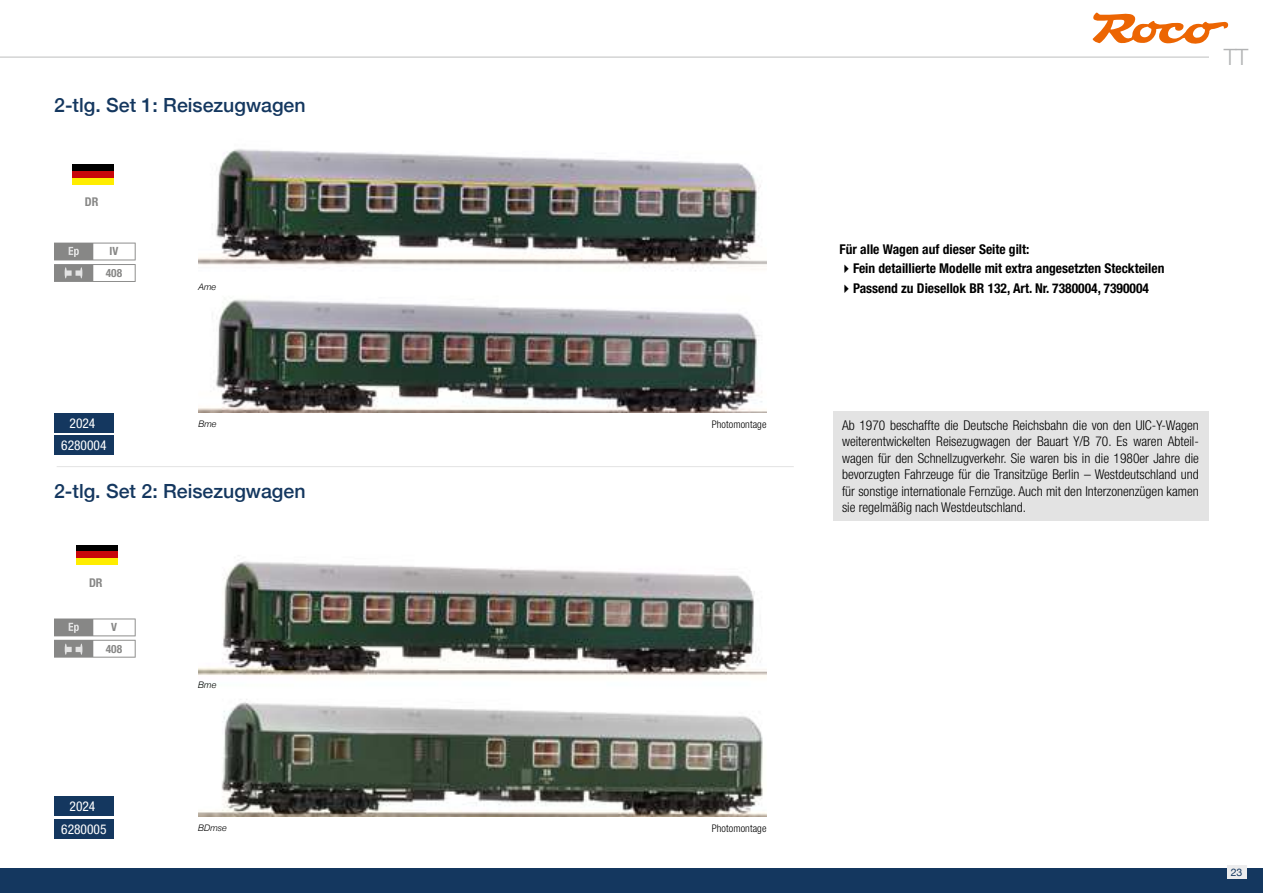
<style>
.page{position:relative;width:1263px;height:893px;background:#fff}
.page>*{position:absolute;margin:0;border:0;box-sizing:border-box;transform-origin:0 0}
.t1{font:300 22.5px "Helvetica Neue";color:#b1b2b3}
.t2{font:500 19.5px "Helvetica Neue";color:#14375f}
.t3{font:300 condensed 13.5px/16.5px "Helvetica Neue LT Std";color:#000;text-align:justify}
.t4{font:700 condensed 13.5px "Helvetica Neue LT Std";color:#000}
.t5{font:condensed 13.5px "Helvetica Neue LT Std";color:#fff}
.t6{font:700 condensed 12px "Helvetica Neue";color:#878786}
.t7{font:700 condensed 11.4px/21.6px "Helvetica Neue LT Std";color:#878786;text-align:center}
.t8{font:300 condensed 10.5px "Helvetica Neue LT Std";letter-spacing:.01em;color:#000}
.t9{font:10.5px "Helvetica Neue";color:#14375f}
.t10{font:italic 300 9px "Helvetica Neue";color:#000}
</style>
<div class="page">
<hr style="left:0;top:57px;width:1263px;height:1px;background:#bdbebe">
<svg style="left:0;top:868px;width:1px;height:25px"></svg>
<div style="left:1px;top:868px;width:1262px;height:25px;background:#14375f"></div>
<div style="left:1227px;top:865px;width:19px;height:14px;background:#ececed"></div>
<svg style="left:1092px;top:12px;width:136px;height:32px"></svg>
<div style="left:1209px;top:43px;width:54px;height:34px;background:#fff"></div>
<div style="left:54px;top:819px;width:60px;height:19px;background:#14375f"></div>
<svg style="left:54px;top:618px;width:82px;height:40px"></svg>
<hr style="left:57px;top:466px;width:737px;height:1px;background:#e3e3e3">
<svg style="left:54px;top:243px;width:82px;height:39px"></svg>
<div style="left:54px;top:436px;width:60px;height:19px;background:#14375f"></div>
<div style="left:54px;top:413px;width:60px;height:20px;background:#14375f"></div>
<div style="left:54px;top:797px;width:60px;height:19px;background:#14375f"></div>
<img style="left:198px;top:149px;width:568px;height:264px">
<img style="left:198px;top:555px;width:568px;height:262px">
<div style="left:72px;top:164px;width:42px;height:7px;background:#000"></div>
<div style="left:72px;top:171px;width:42px;height:7px;background:#c9070a"></div>
<div style="left:72px;top:178px;width:42px;height:7px;background:#ffed00"></div>
<div style="left:76px;top:544px;width:42px;height:7px;background:#000"></div>
<div style="left:76px;top:551px;width:42px;height:7px;background:#c9070a"></div>
<div style="left:76px;top:558px;width:42px;height:7px;background:#ffed00"></div>
<div style="left:833px;top:411px;width:376px;height:110px;background:#e3e3e3"></div>
<h2 class="t2" style="left:54px;top:90px;width:253px">2-tlg. Set 1: Reisezugwagen</h2>
<p class="t6" style="left:85px;top:192px;width:15px">DR</p>
<p class="t7" style="left:106px;top:240px;width:18px">IV<br>408</p>
<p class="t4" style="left:839px;top:241px;width:191px">Für alle Wagen auf dieser Seite gilt:</p>
<p class="t4" style="left:839px;top:260px;width:326px">✔Fein detaillierte Modelle mit extra angesetzten Steckteilen</p>
<p class="t10" style="left:198px;top:279px;width:19px">Ame</p>
<p class="t4" style="left:839px;top:280px;width:311px">✔Passend zu Diesellok BR 132, Art. Nr. 7380004, 7390004</p>
<h1 class="t1" style="left:1224px;top:39px;width:26px">TT</h1>
<p class="t5" style="left:70px;top:415px;width:27px">2024</p>
<p class="t5" style="left:61px;top:437px;width:47px">6280004</p>
<p class="t10" style="left:198px;top:416px;width:20px">Bme</p>
<h2 class="t2" style="left:54px;top:475px;width:253px">2-tlg. Set 2: Reisezugwagen</h2>
<p class="t6" style="left:89px;top:572px;width:15px">DR</p>
<p class="t7" style="left:111px;top:616px;width:7px">V</p>
<p class="t7" style="left:106px;top:638px;width:18px">408</p>
<p class="t5" style="left:70px;top:798px;width:27px">2024</p>
<p class="t5" style="left:61px;top:821px;width:47px">6280005</p>
<p class="t10" style="left:198px;top:677px;width:20px">Bme</p>
<p class="t10" style="left:198px;top:821px;width:30px">BDmse</p>
<p class="t8" style="left:712px;top:419px;width:56px">Photomontage</p>
<p class="t3" style="left:842px;top:416px;width:358px">Ab 1970 beschaffte die Deutsche Reichsbahn die von den UIC-Y-Wagen weiterentwickelten Reisezugwagen der Bauart Y/B 70. Es waren Abteil&shy;wagen für den Schnellzugverkehr. Sie waren bis in die 1980er Jahre die bevorzugten Fahrzeuge für die Transitzüge Berlin – Westdeutschland und für sonstige internationale Fernzüge. Auch mit den Interzonenzügen kamen sie regelmäßig nach Westdeutschland.</p>
<p class="t8" style="left:712px;top:822px;width:56px">Photomontage</p>
<p class="t9" style="left:1231px;top:865px;width:13px">23</p>
</div>
